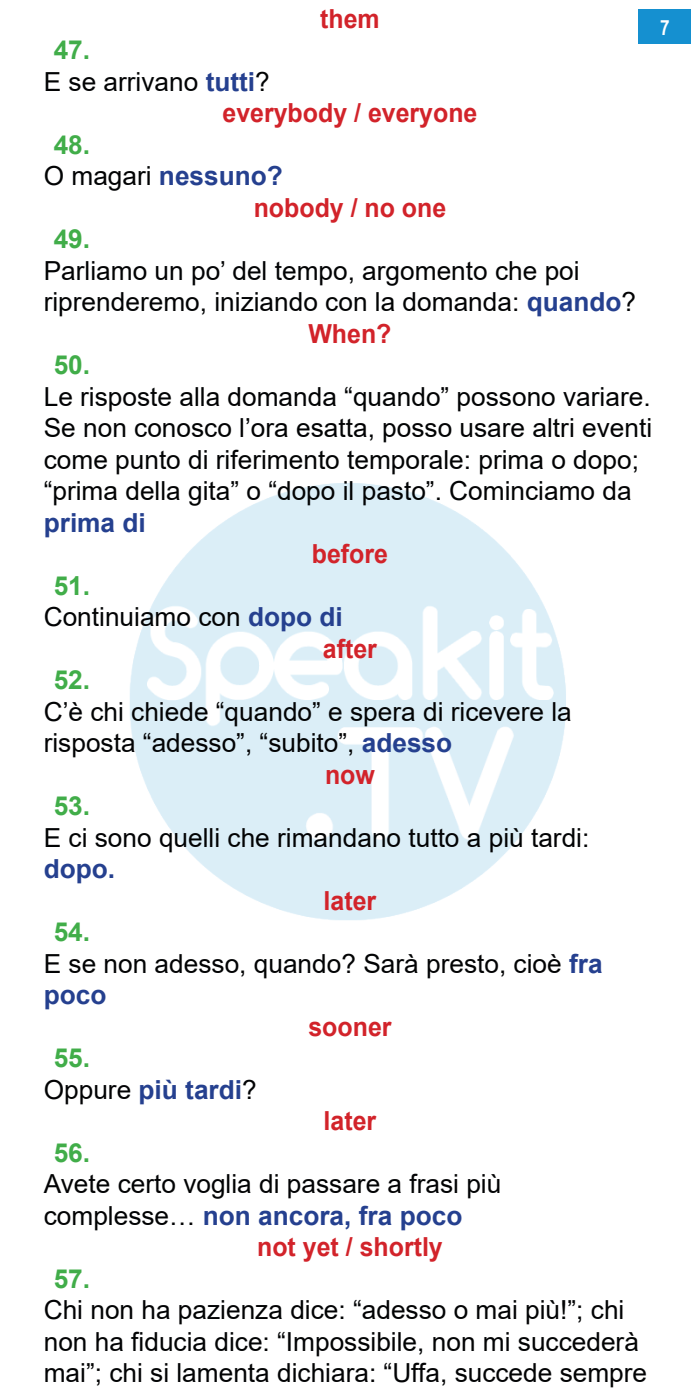
<style>
.page{position:relative;width:700px;height:1400px;background:#fff}
.page>*{position:absolute;margin:0;border:0;box-sizing:border-box;transform-origin:0 0}
.Text_ALL{font:26.25px/31.5px "Arial";color:#020304}
.Text_L2R_centre{font:700 26.25px "Arial";color:#d2232a;scale:.95 1}
.bullets_for_ALL{font:700 26.25px "Arial";color:#41ad49}
.Text_ALL-2{font:700 26.25px "Arial";color:#25408f}
.t1{font:700 21px "Arial Narrow";color:#fff}
.s1{font-weight:700;color:#25408f}
.s2{font-weight:400;color:#020304}
</style>
<div class="page">
<img style="left:130px;top:483px;width:436px;height:437px">
<div style="left:639px;top:9px;width:52px;height:35px;background:#1590d0"></div>
<p class="Text_L2R_centre" style="left:320px;top:0;width:64px">them</p>
<p class="t1" style="left:660px;top:11px;width:11px">7</p>
<p class="bullets_for_ALL" style="left:54px;top:32px;width:38px">47.</p>
<p class="Text_ALL" style="left:44px;top:66px;width:228px">E se arrivano <span class="s1">tutti</span>?</p>
<p class="Text_L2R_centre" style="left:222px;top:95px;width:270px">everybody / everyone</p>
<p class="bullets_for_ALL" style="left:54px;top:126px;width:38px">48.</p>
<p class="Text_ALL-2" style="left:44px;top:158px;width:241px"><span class="s2">O magari</span> nessuno?</p>
<p class="Text_L2R_centre" style="left:254px;top:189px;width:204px">nobody / no one</p>
<p class="bullets_for_ALL" style="left:54px;top:221px;width:38px">49.</p>
<p class="Text_ALL" style="left:44px;top:255px;width:594px">Parliamo un po’ del tempo, argomento che poi riprenderemo, iniziando con la domanda: <span class="s1">quando</span>?</p>
<p class="Text_L2R_centre" style="left:308px;top:315px;width:89px">When?</p>
<p class="bullets_for_ALL" style="left:54px;top:347px;width:38px">50.</p>
<p class="Text_ALL" style="left:44px;top:381px;width:610px">Le risposte alla domanda “quando” possono variare.<br>Se non conosco ’l ora esatta, posso usare altri eventi come punto di riferimento temporale: prima o dopo; “prima della gita” o “dopo il pasto .” Cominciamo da <span class="s1">prima di</span></p>
<p class="Text_L2R_centre" style="left:312px;top:536px;width:82px">before</p>
<p class="bullets_for_ALL" style="left:54px;top:567px;width:38px">51.</p>
<p class="Text_ALL" style="left:44px;top:601px;width:301px">Continuiamo con <span class="s1">dopo di</span></p>
<p class="Text_L2R_centre" style="left:323px;top:630px;width:58px">after</p>
<p class="bullets_for_ALL" style="left:54px;top:662px;width:38px">52.</p>
<p class="Text_ALL" style="left:44px;top:696px;width:530px">C è’ chi chiede “quando” e spera di ricevere la risposta “adesso “,” subito ,” <span class="s1">adesso</span></p>
<p class="Text_L2R_centre" style="left:325px;top:756px;width:54px">now</p>
<p class="bullets_for_ALL" style="left:54px;top:788px;width:38px">53.</p>
<p class="Text_ALL" style="left:44px;top:822px;width:547px">E ci sono quelli che rimandano tutto a più tardi: <span class="s1">dopo.</span></p>
<p class="Text_L2R_centre" style="left:324px;top:882px;width:57px">later</p>
<p class="bullets_for_ALL" style="left:54px;top:914px;width:38px">54.</p>
<p class="Text_ALL" style="left:44px;top:948px;width:560px">E se non adesso, quando? Sarà presto, cioè <span class="s1">fra poco</span></p>
<p class="Text_L2R_centre" style="left:308px;top:1008px;width:89px">sooner</p>
<p class="bullets_for_ALL" style="left:54px;top:1040px;width:38px">55.</p>
<p class="Text_ALL-2" style="left:44px;top:1071px;width:214px"><span class="s2">Oppure</span> più tardi<span class="s2">?</span></p>
<p class="Text_L2R_centre" style="left:324px;top:1103px;width:57px">later</p>
<p class="bullets_for_ALL" style="left:54px;top:1134px;width:38px">56.</p>
<p class="Text_ALL" style="left:44px;top:1168px;width:459px">Avete certo voglia di passare a frasi più complesse… <span class="s1">non ancora, fra poco</span></p>
<p class="Text_L2R_centre" style="left:257px;top:1229px;width:197px">not yet / shortly</p>
<p class="bullets_for_ALL" style="left:54px;top:1260px;width:38px">57.</p>
<p class="Text_ALL" style="left:44px;top:1294px;width:605px">Chi non ha pazienza dice “: adesso o mai più!”; chi non ha fiducia dice “: Impossibile, non mi succederà mai”; chi si lamenta dichiara “: Uffa, succede sempre</p>
</div>
